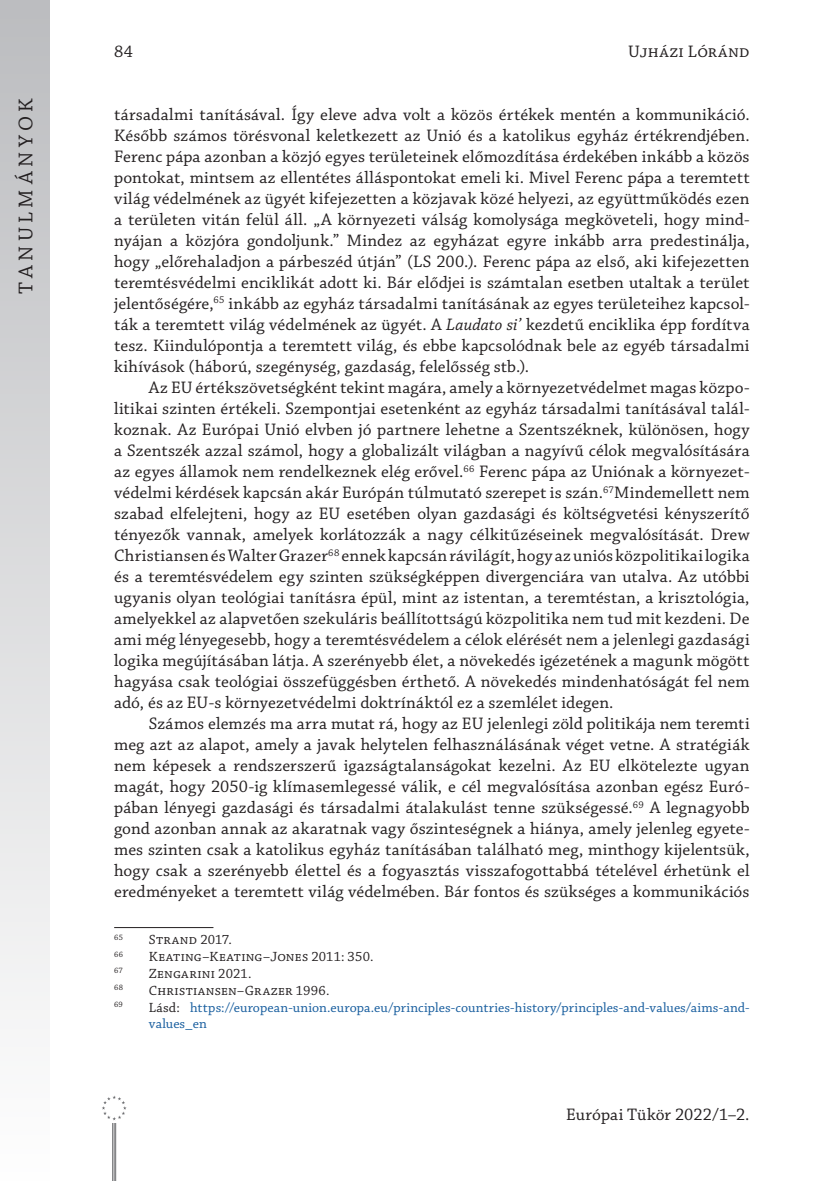
<style>
.page{position:relative;width:834px;height:1181px;background:#fff}
.page>*{position:absolute;margin:0;border:0;box-sizing:border-box;transform-origin:0 0}
.t1{font:21px "Chaparral Pro";letter-spacing:.21em;color:#231f20}
._1__Body{font:17.5px/21px "Chaparral Pro";letter-spacing:.005em;color:#231f20;text-align:justify}
._2__Body_1st_paragra{font:17.5px/21px "Chaparral Pro";letter-spacing:.005em;color:#231f20;text-align:justify}
.Footnote_text{font:14px/16.8px "Chaparral Pro";color:#175d9e}
.Footnote_text-2{font:14px "Chaparral Pro";letter-spacing:.02em;color:#231f20}
.Footnote_text-3{font:8.22px "Chaparral Pro";letter-spacing:.03em;color:#231f20}
.s1{font-style:italic}
.s2{color:#231f20}
</style>
<div class="page">
<div style="left:0;top:0;width:50px;height:1181px;background:linear-gradient(to bottom,#bbbcbf,#fefefe)"></div>
<hr style="left:112px;top:1107px;width:1px;height:74px;background:#6c6d70">
<hr style="left:114px;top:1107px;width:1px;height:74px;background:#6c6d70">
<hr style="left:115px;top:1107px;width:1px;height:74px;background:#6c6d70">
<div style="left:99px;top:1093px;width:30px;height:29px;background:#fff"></div>
<svg style="left:102px;top:1095px;width:24px;height:25px"></svg>
<hr style="left:114px;top:927px;width:99px;height:1px;background:#231f20">
<p class="_1__Body" style="left:114px;top:42px;width:20px">84</p>
<p class="_1__Body" style="left:628px;top:42px;width:123px">Ujházi Lóránd</p>
<p class="t1" style="left:14px;top:294px;width:197px;rotate:-90deg">TANULMÁNYOK</p>
<p class="_2__Body_1st_paragra" style="left:114px;top:105px;width:637px">társadalmi tanításával. Így eleve adva volt a közös értékek mentén a kommunikáció.<br>Később számos törésvonal keletkezett az Unió és a katolikus egyház értékrendjében.<br>Ferenc pápa azonban a közjó egyes területeinek előmozdítása érdekében inkább a közös pontokat, mintsem az ellentétes álláspontokat emeli ki. Mivel Ferenc pápa a teremtett világ védelmének az ügyét kifejezetten a közjavak közé helyezi, az együttműködés ezen a területen vitán felül áll. „A környezeti válság komolysága megköveteli, hogy mind&shy;nyájan a közjóra gondoljunk.” Mindez az egyházat egyre inkább arra predestinálja, hogy „előrehaladjon a párbeszéd útján” (LS 200.). Ferenc pápa az első, aki kifejezetten teremtésvédelmi enciklikát adott ki. Bár elődjei is számtalan esetben utaltak a terület jelentőségére,<sup>65</sup> inkább az egyház társadalmi tanításának az egyes területeihez kapcsol&shy;ták a teremtett világ védelmének az ügyét. A <span class="s1">Laudato si’</span> kezdetű enciklika épp fordítva tesz. Kiindulópontja a teremtett világ, és ebbe kapcsolódnak bele az egyéb társadalmi kihívások (háború, szegénység, gazdaság, felelősség stb.).</p>
<p class="_1__Body" style="left:114px;top:378px;width:637px;text-indent:35px">Az EU értékszövetségként tekint magára, amely a környezetvédelmet magas közpo&shy;litikai szinten értékeli. Szempontjai esetenként az egyház társadalmi tanításával talál&shy;koznak. Az Európai Unió elvben jó partnere lehetne a Szentszéknek, különösen, hogy a Szentszék azzal számol, hogy a globalizált világban a nagyívű célok megvalósítására az egyes államok nem rendelkeznek elég erővel.<sup>66</sup> Ferenc pápa az Uniónak a környezet&shy;védelmi kérdések kapcsán akár Európán túlmutató szerepet is szán.<sup>67</sup>Mindemellett nem szabad elfelejteni, hogy az EU esetében olyan gazdasági és költségvetési kényszerítő tényezők vannak, amelyek korlátozzák a nagy célkitűzéseinek megvalósítását. Drew Christiansen és Walter Grazer<sup>68</sup> ennek kapcsán rávilágít, hogy az uniós közpolitikai logika és a teremtésvédelem egy szinten szükségképpen divergenciára van utalva. Az utóbbi ugyanis olyan teológiai tanításra épül, mint az istentan, a teremtéstan, a krisztológia, amelyekkel az alapvetően szekuláris beállítottságú közpolitika nem tud mit kezdeni. De ami még lényegesebb, hogy a teremtésvédelem a célok elérését nem a jelenlegi gazdasági logika megújításában látja. A szerényebb élet, a növekedés igézetének a magunk mögött hagyása csak teológiai összefüggésben érthető. A növekedés mindenhatóságát fel nem adó, és az EU-s környezetvédelmi doktrínáktól ez a szemlélet idegen.</p>
<p class="_1__Body" style="left:114px;top:714px;width:637px;text-indent:35px">Számos elemzés ma arra mutat rá, hogy az EU jelenlegi zöld politikája nem teremti meg azt az alapot, amely a javak helytelen felhasználásának véget vetne. A stratégiák nem képesek a rendszerszerű igazságtalanságokat kezelni. Az EU elkötelezte ugyan magát, hogy 2050-ig klímasemlegessé válik, e cél megvalósítása azonban egész Euró&shy;pában lényegi gazdasági és társadalmi átalakulást tenne szükségessé.<sup>69</sup> A legnagyobb gond azonban annak az akaratnak vagy őszinteségnek a hiánya, amely jelenleg egyete&shy;mes szinten csak a katolikus egyház tanításában található meg, minthogy kijelentsük, hogy csak a szerényebb élettel és a fogyasztás visszafogottabbá tételével érhetünk el eredményeket a teremtett világ védelmében. Bár fontos és szükséges a kommunikációs</p>
<p class="Footnote_text-3" style="left:114px;top:932px;width:10px">65</p>
<p class="Footnote_text-2" style="left:149px;top:932px;width:84px">Strand 2017.</p>
<p class="Footnote_text-3" style="left:114px;top:949px;width:10px">66</p>
<p class="Footnote_text-2" style="left:149px;top:949px;width:226px">Keating–Keating–Jones 2011: 350.</p>
<p class="Footnote_text-3" style="left:114px;top:966px;width:10px">67</p>
<p class="Footnote_text-2" style="left:149px;top:966px;width:104px">Zengarini 2021.</p>
<p class="Footnote_text-3" style="left:114px;top:983px;width:10px">68</p>
<p class="Footnote_text-2" style="left:149px;top:982px;width:182px">Christiansen–Grazer 1996.</p>
<p class="Footnote_text-3" style="left:114px;top:999px;width:10px">69</p>
<p class="Footnote_text" style="left:149px;top:999px;width:602px"><span class="s2">Lásd:</span> https://european-union.europa.eu/principles-countries-history/principles-and-values/aims-and&shy;values_en</p>
<p class="_1__Body" style="left:566px;top:1105px;width:185px">Európai Tükör 2022/1–2.</p>
</div>
